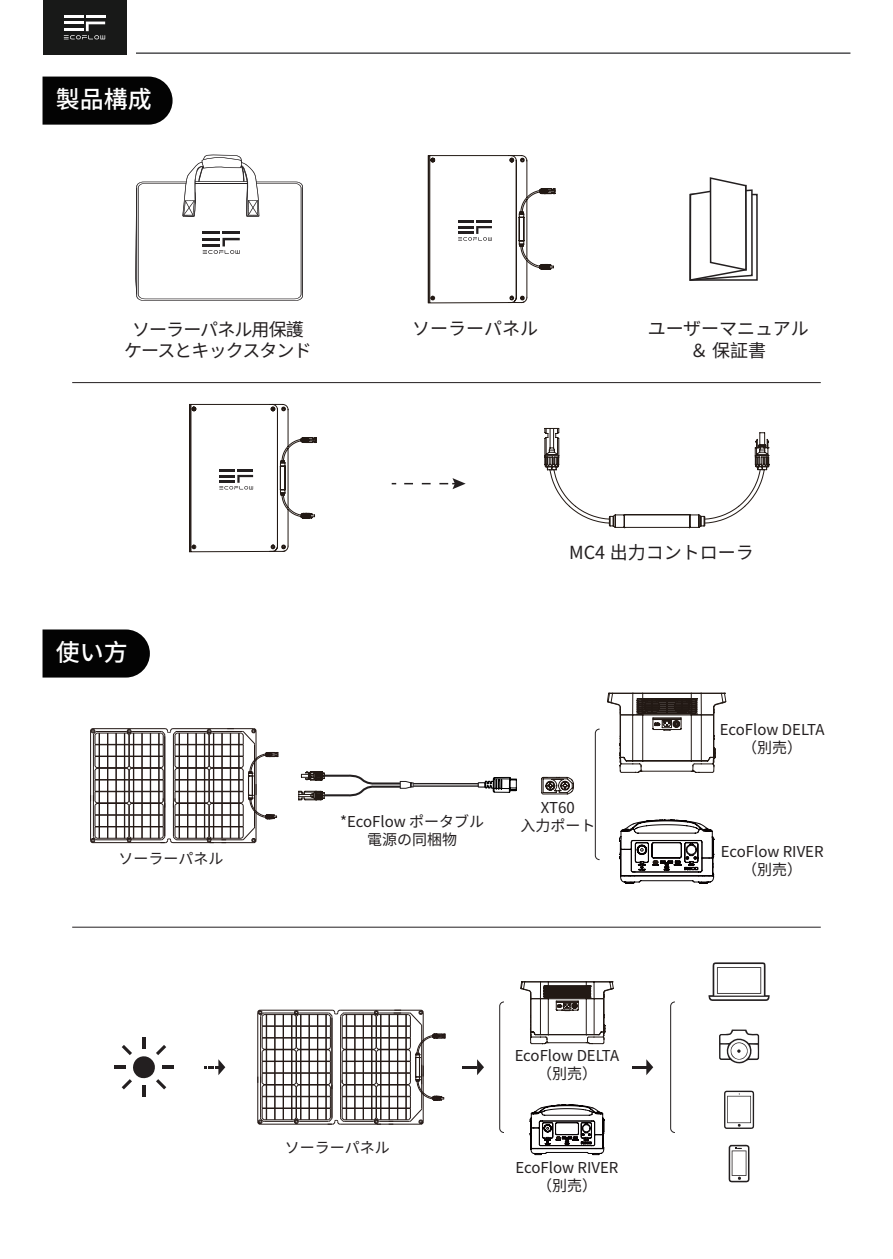
<style>
.page{position:relative;width:893px;height:1259px;background:#fff}
.page>*{position:absolute;margin:0;border:0;box-sizing:border-box;transform-origin:0 0}
.t1{font:500 24px "Source Han Sans CN";color:#fff}
.t2{font:18px "Source Han Sans CN";letter-spacing:-.01em;color:#231f20}
.t3{font:18px "Source Han Sans CN";letter-spacing:-.05em;color:#231f20}
.t4{font:15px/18px "Source Han Sans CN";color:#231f20;text-align:center}
</style>
<div class="page">
<hr style="left:43px;top:52px;width:807px;height:2px;background:#4d4e50">
<div style="left:34px;top:38px;width:102px;height:32px;background:#fff"></div>
<div style="left:43px;top:0;width:84px;height:54px;background:#181918"></div>
<svg style="left:64px;top:15px;width:41px;height:25px"></svg>
<div style="left:43px;top:77px;width:130px;height:48px;background:#030303"></div>
<svg style="left:43px;top:629px;width:107px;height:48px;background:#111"></svg>
<div style="left:690px;top:194px;width:68px;height:87px;border:2px solid #231f20"></div>
<svg style="left:689px;top:177px;width:64px;height:104px"></svg>
<svg style="left:135px;top:154px;width:168px;height:147px"></svg>
<svg style="left:427px;top:155px;width:129px;height:149px"></svg>
<svg style="left:189px;top:403px;width:128px;height:149px"></svg>
<svg style="left:544px;top:427px;width:226px;height:102px"></svg>
<svg style="left:404px;top:478px;width:62px;height:11px"></svg>
<svg style="left:619px;top:819px;width:95px;height:65px"></svg>
<hr style="left:173px;top:842px;width:81px;height:1px;background:#231815">
<hr style="left:173px;top:728px;width:81px;height:1px;background:#231815">
<hr style="left:211px;top:837px;width:30px;height:1px;background:#231815">
<hr style="left:209px;top:826px;width:34px;height:1px;background:#231815">
<hr style="left:211px;top:803px;width:30px;height:1px;background:#231815">
<hr style="left:209px;top:814px;width:34px;height:1px;background:#231815">
<hr style="left:211px;top:802px;width:30px;height:1px;background:#231815">
<hr style="left:209px;top:791px;width:34px;height:1px;background:#231815">
<hr style="left:211px;top:767px;width:30px;height:2px;background:#231815">
<hr style="left:209px;top:779px;width:34px;height:1px;background:#231815">
<hr style="left:209px;top:756px;width:34px;height:1px;background:#231815">
<hr style="left:209px;top:755px;width:34px;height:1px;background:#231815">
<hr style="left:211px;top:732px;width:30px;height:1px;background:#231815">
<hr style="left:209px;top:744px;width:34px;height:1px;background:#231815">
<hr style="left:212px;top:839px;width:30px;height:1px;background:#231815">
<hr style="left:212px;top:731px;width:30px;height:1px;background:#231815">
<svg style="left:221px;top:728px;width:57px;height:115px"></svg>
<svg style="left:90px;top:728px;width:124px;height:115px"></svg>
<svg style="left:298px;top:771px;width:219px;height:30px"></svg>
<svg style="left:541px;top:776px;width:33px;height:19px"></svg>
<svg style="left:607px;top:692px;width:119px;height:81px"></svg>
<svg style="left:594px;top:728px;width:6px;height:132px"></svg>
<hr style="left:142px;top:1085px;width:4px;height:12px;background:#231f20">
<hr style="left:142px;top:1037px;width:4px;height:11px;background:#231f20">
<svg style="left:114px;top:1045px;width:60px;height:44px"></svg>
<svg style="left:204px;top:1059px;width:21px;height:16px"></svg>
<svg style="left:477px;top:1059px;width:7px;height:16px"></svg>
<hr style="left:463px;top:1065px;width:14px;height:3px;background:#231f20">
<svg style="left:646px;top:1059px;width:7px;height:16px"></svg>
<hr style="left:632px;top:1065px;width:14px;height:3px;background:#231f20">
<svg style="left:530px;top:1104px;width:74px;height:51px"></svg>
<hr style="left:340px;top:1123px;width:81px;height:1px;background:#231815">
<hr style="left:340px;top:1009px;width:81px;height:1px;background:#231815">
<hr style="left:376px;top:1108px;width:34px;height:1px;background:#231815">
<hr style="left:378px;top:1119px;width:31px;height:1px;background:#231815">
<hr style="left:376px;top:1096px;width:34px;height:1px;background:#231815">
<hr style="left:376px;top:1107px;width:34px;height:1px;background:#231815">
<hr style="left:376px;top:1095px;width:34px;height:1px;background:#231815">
<hr style="left:378px;top:1084px;width:31px;height:1px;background:#231815">
<hr style="left:376px;top:1061px;width:34px;height:1px;background:#231815">
<hr style="left:376px;top:1072px;width:34px;height:1px;background:#231815">
<hr style="left:376px;top:1060px;width:34px;height:1px;background:#231815">
<hr style="left:378px;top:1049px;width:31px;height:1px;background:#231815">
<hr style="left:376px;top:1025px;width:34px;height:2px;background:#231815">
<hr style="left:376px;top:1037px;width:34px;height:1px;background:#231815">
<hr style="left:378px;top:1014px;width:31px;height:1px;background:#231815">
<hr style="left:379px;top:1120px;width:30px;height:1px;background:#231815">
<hr style="left:379px;top:1012px;width:30px;height:1px;background:#231815">
<svg style="left:389px;top:1009px;width:56px;height:115px"></svg>
<svg style="left:257px;top:1009px;width:124px;height:116px"></svg>
<svg style="left:520px;top:981px;width:94px;height:63px"></svg>
<svg style="left:499px;top:1001px;width:5px;height:132px"></svg>
<svg style="left:670px;top:1001px;width:5px;height:132px"></svg>
<svg style="left:729px;top:1144px;width:20px;height:38px"></svg>
<svg style="left:708px;top:962px;width:62px;height:39px"></svg>
<svg style="left:724px;top:1090px;width:30px;height:39px"></svg>
<svg style="left:719px;top:1029px;width:40px;height:34px"></svg>
<hr style="left:72px;top:382px;width:749px;height:1px;background:#231f20">
<hr style="left:72px;top:926px;width:749px;height:1px;background:#231f20">
<p class="t1" style="left:56px;top:86px;width:97px">製品構成</p>
<p class="t3" style="left:132px;top:319px;width:173px">ソーラーパネル用保護</p>
<p class="t3" style="left:124px;top:340px;width:189px">ケースとキックスタンド</p>
<p class="t2" style="left:412px;top:318px;width:127px">ソーラーパネル</p>
<p class="t2" style="left:648px;top:318px;width:163px">ユーザーマニュアル</p>
<p class="t2" style="left:690px;top:340px;width:78px">＆保証書</p>
<p class="t1" style="left:56px;top:638px;width:73px">使い方</p>
<p class="t4" style="left:119px;top:850px;width:106px">ソーラーパネル</p>
<p class="t2" style="left:569px;top:543px;width:186px">MC4 出力コントローラ</p>
<p class="t4" style="left:340px;top:812px;width:145px">*EcoFlow ポータブル電源の同梱物</p>
<p class="t4" style="left:541px;top:798px;width:35px">XT60</p>
<p class="t4" style="left:520px;top:816px;width:76px">入力ポート</p>
<p class="t4" style="left:720px;top:721px;width:106px">EcoFlow DELTA</p>
<p class="t4" style="left:742px;top:739px;width:61px">（別売）</p>
<p class="t4" style="left:721px;top:842px;width:104px">EcoFlow RIVER</p>
<p class="t4" style="left:742px;top:860px;width:61px">（別売）</p>
<p class="t4" style="left:515px;top:1046px;width:106px">EcoFlow DELTA</p>
<p class="t4" style="left:537px;top:1064px;width:61px">（別売）</p>
<p class="t4" style="left:285px;top:1139px;width:106px">ソーラーパネル</p>
<p class="t4" style="left:516px;top:1159px;width:104px">EcoFlow RIVER</p>
<p class="t4" style="left:537px;top:1177px;width:61px">（別売）</p>
</div>
